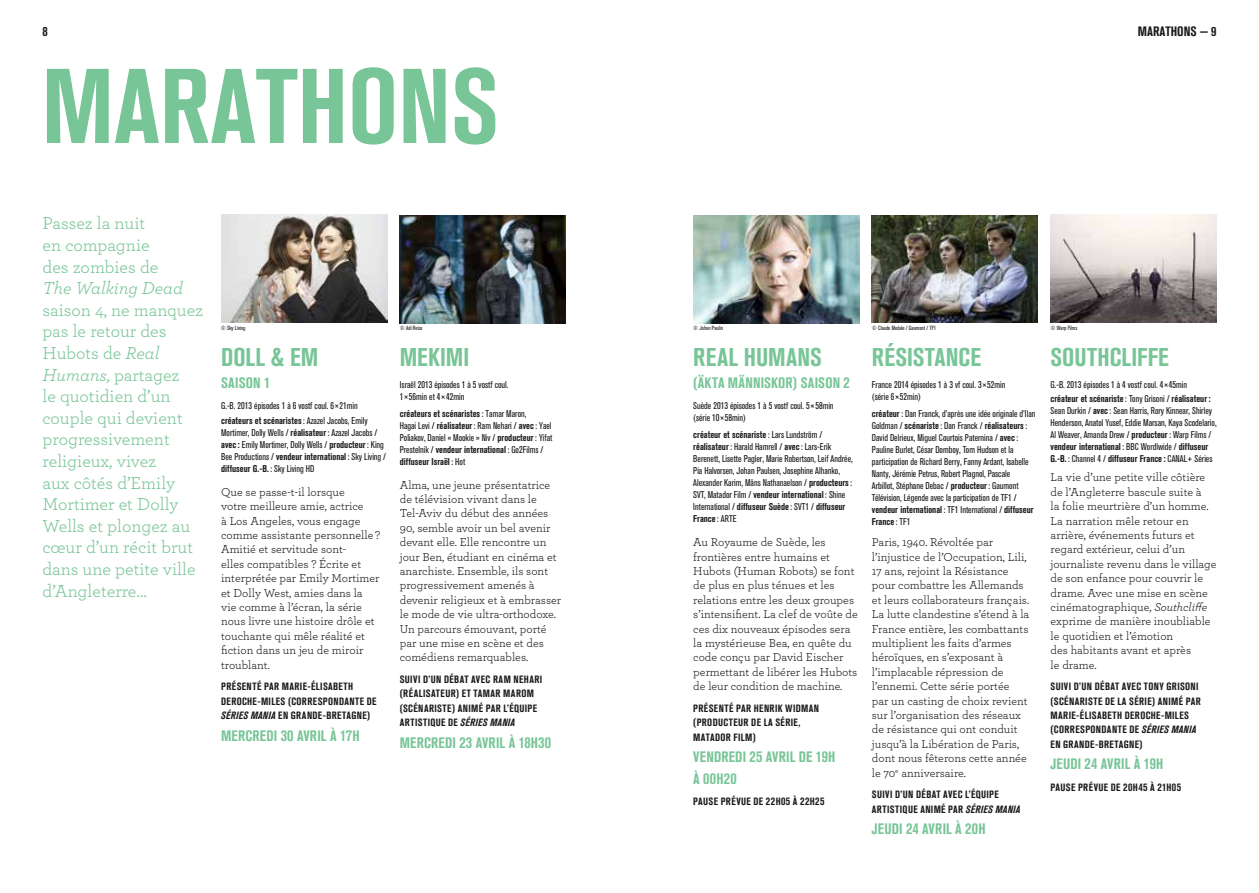
<style>
.page{position:relative;width:1259px;height:893px;background:#fff}
.page>*{position:absolute;margin:0;border:0;box-sizing:border-box;transform-origin:0 0}
.t1{font:700 condensed 105px "Akzidenz Grotesk BQ";color:#78c597}
.t2{font:700 condensed 25.5px "Akzidenz Grotesk MG";letter-spacing:.005em;color:#78c597}
.t3{font:18px/21.6px "Archer";color:#78c597}
.t4{font:italic 18px "Archer";color:#78c597}
.t5{font:700 condensed 15px/21.6px "Akzidenz Grotesk MG";letter-spacing:.015em;color:#78c597}
.t6{font:700 condensed 13.5px "Akzidenz Grotesk BQ";color:#181919}
.t7{font:12px/14.4px "Archer";color:#181919}
.t8{font:700 condensed 10.5px/14.4px "Akzidenz Grotesk MG";letter-spacing:.04em;color:#181919}
.t9{font:condensed 9.75px/12px "Akzidenz Grotesk BQ";color:#181919}
.t10{font:condensed 6px "Akzidenz Grotesk BQ";color:#181919}
.s1{font-style:italic}
.s2{font-weight:700}
.s3{font-family:"Akzidenz Grotesk BQ";font-style:italic}
</style>
<div class="page">
<img style="left:221px;top:215px;width:166px;height:108px">
<img style="left:694px;top:215px;width:165px;height:108px">
<img style="left:400px;top:215px;width:166px;height:108px">
<img style="left:1050px;top:215px;width:166px;height:108px">
<img style="left:872px;top:215px;width:165px;height:108px">
<p class="t6" style="left:43px;top:24px;width:7px">8</p>
<p class="t6" style="left:1138px;top:24px;width:80px">MARATHONS — 9</p>
<h1 class="t1" style="left:42px;top:46px;width:459px">MARATHONS</h1>
<h3 class="t3" style="left:43px;top:212px;width:117px">Passez la nuit en compagnie des zombies de</h3>
<h3 class="t4" style="left:43px;top:275px;width:142px">The Walking Dead</h3>
<p class="t3" style="left:43px;top:298px;width:162px">saison 4, ne manquez pas le retour des<br>Hubots de <span class="s1">Real<br>Humans,</span> partagez<br>le quotidien d’un couple qui devient progressivement religieux, vivez<br>aux côtés d’Emily<br>Mortimer et Dolly<br>Wells et plongez au cœur d’un récit brut dans une petite ville d’Angleterre…</p>
<p class="t10" style="left:872px;top:325px;width:66px">© Claude Medale / Gaumont / TF1</p>
<p class="t10" style="left:221px;top:325px;width:26px">© Sky Living</p>
<p class="t10" style="left:400px;top:325px;width:24px">© Adi Reiss</p>
<p class="t10" style="left:693px;top:325px;width:31px">© Johan Paulin</p>
<p class="t10" style="left:1050px;top:325px;width:28px">© Warp Films</p>
<h2 class="t2" style="left:872px;top:343px;width:110px">RÉSISTANCE</h2>
<p class="t9" style="left:872px;top:379px;width:135px">France 2014 épisodes 1 à 3 vf coul. 3×52min (série 6×52min)</p>
<p class="t9" style="left:872px;top:407px;width:165px"><span class="s2">créateur</span>: Dan Franck, d’après une idée originale d’Ilan Goldman / <span class="s2">scénariste</span>: Dan Franck / <span class="s2">réalisateurs</span>:<br>David Delrieux, Miguel Courtois Paternina / <span class="s2">avec</span>:<br>Pauline Burlet, César Domboy, Tom Hudson et la participation de Richard Berry, Fanny Ardant, Isabelle Nanty, Jérémie Petrus, Robert Plagnol, Pascale<br>Arbillot, Stéphane Debac / <span class="s2">producteur</span>: Gaumont Télévision, Légende avec la participation de TF1 / <span class="s2">vendeur international</span> : TF1 International / <span class="s2">diffuseur France</span>: TF1</p>
<p class="t7" style="left:872px;top:534px;width:159px">Paris, 1940. Révoltée par l’injustice de l’Occupation, Lili,<br>17 ans, rejoint la Résistance pour combattre les Allemands et leurs collaborateurs français.<br>La lutte clandestine s’étend à la<br>France entière, les combattants multiplient les faits d’armes héroïques, en s’exposant à l’implacable répression de l’ennemi. Cette série portée<br>par un casting de choix revient sur l’organisation des réseaux de résistance qui ont conduit jusqu’à la Libération de Paris, dont nous fêterons cette année le 70<sup>e</sup> anniversaire.</p>
<p class="t8" style="left:872px;top:787px;width:150px">SUIVI D’UN DÉBAT AVEC L’ÉQUIPE<br>ARTISTIQUE ANIMÉ PAR <span class="s3">SÉRIES MANIA</span></p>
<p class="t5" style="left:872px;top:818px;width:115px">JEUDI 24 AVRIL À 20H</p>
<h2 class="t2" style="left:221px;top:343px;width:99px">DOLL &amp; EM</h2>
<p class="t5" style="left:221px;top:372px;width:51px">SAISON 1</p>
<p class="t9" style="left:221px;top:399px;width:148px;line-height:14.4px">G.-B. 2013 épisodes 1 à 6 vostf coul. 6×21min <span class="s2">créateurs et scénaristes</span>: Azazel Jacobs, Emily</p>
<p class="t9" style="left:221px;top:427px;width:166px">Mortimer, Dolly Wells / <span class="s2">réalisateur</span>: Azazel Jacobs / <span class="s2">avec:</span> Emily Mortimer, Dolly Wells / <span class="s2">producteur</span>: King Bee Productions / <span class="s2">vendeur international</span> : Sky Living / <span class="s2">diffuseur G.-B.</span> : Sky Living HD</p>
<p class="t7" style="left:221px;top:484px;width:160px">Que se passe-t-il lorsque<br>votre meilleure amie, actrice<br>à Los Angeles, vous engage comme assistante personnelle ?<br>Amitié et servitude sont-<br>elles compatibles ? Écrite et interprétée par Emily Mortimer et Dolly West, amies dans la vie comme à l’écran, la série nous livre une histoire drôle et touchante qui mêle réalité et fiction dans un jeu de miroir troublant.</p>
<p class="t8" style="left:221px;top:679px;width:157px">PRÉSENTÉ PAR MARIE-ÉLISABETH<br>DEROCHE-MILES (CORRESPONDANTE DE<br><span class="s3">SÉRIES MANIA</span> EN GRANDE-BRETAGNE)</p>
<p class="t5" style="left:221px;top:725px;width:140px">MERCREDI 30 AVRIL À 17H</p>
<h2 class="t2" style="left:693px;top:343px;width:130px">REAL HUMANS</h2>
<p class="t5" style="left:693px;top:372px;width:158px">(ÄKTA MÄNNISKOR) SAISON 2</p>
<p class="t9" style="left:693px;top:400px;width:142px">Suède 2013 épisodes 1 à 5 vostf coul. 5×58min (série 10×58min)</p>
<p class="t9" style="left:693px;top:429px;width:161px"><span class="s2">créateur et scénariste</span>: Lars Lundström / <span class="s2">réalisateur</span>: Harald Hamrell / <span class="s2">avec</span>: Lars-Erik Berenett, Lisette Pagler, Marie Robertson, Leif Andrée, Pia Halvorsen, Johan Paulsen, Josephine Alhanko, Alexander Karim, Måns Nathanaelson / <span class="s2">producteurs</span>:<br>SVT, Matador Film / <span class="s2">vendeur international</span> : Shine International / <span class="s2">diffuseur Suède</span>: SVT1 / <span class="s2">diffuseur France</span>: ARTE</p>
<p class="t7" style="left:693px;top:534px;width:166px">Au Royaume de Suède, les frontières entre humains et<br>Hubots (Human Robots) se font de plus en plus ténues et les relations entre les deux groupes s’intensifient. La clef de voûte de ces dix nouveaux épisodes sera la mystérieuse Bea, en quête du code conçu par David Eischer permettant de libérer les Hubots de leur condition de machine.</p>
<p class="t8" style="left:693px;top:701px;width:127px">PRÉSENTÉ PAR HENRIK WIDMAN (PRODUCTEUR DE LA SÉRIE,<br>MATADOR FILM)</p>
<p class="t5" style="left:693px;top:746px;width:144px">VENDREDI 25 AVRIL DE 19H<br>À 00H20</p>
<p class="t8" style="left:693px;top:795px;width:133px">PAUSE PRÉVUE DE 22H05 À 22H25</p>
<h2 class="t2" style="left:1050px;top:343px;width:120px">SOUTHCLIFFE</h2>
<p class="t9" style="left:1050px;top:377px;width:162px;line-height:14.4px">G.-B. 2013 épisodes 1 à 4 vostf coul. 4×45min <span class="s2">créateur et scénariste</span>: Tony Grisoni / <span class="s2">réalisateur:</span></p>
<p class="t9" style="left:1050px;top:405px;width:168px">Sean Durkin / <span class="s2">avec</span>: Sean Harris, Rory Kinnear, Shirley Henderson, Anatol Yusef, Eddie Marsan, Kaya Scodelario, Al Weaver, Amanda Drew / <span class="s2">producteur</span>: Warp Films / <span class="s2">vendeur international</span> : BBC Wordlwide / <span class="s2">diffuseur G.-B.</span> : Channel 4 / <span class="s2">diffuseur France:</span> CANAL+ Séries</p>
<p class="t7" style="left:1050px;top:470px;width:167px">La vie d’une petite ville côtière de l’Angleterre bascule suite à<br>la folie meurtrière d’un homme.<br>La narration mêle retour en arrière, événements futurs et regard extérieur, celui d’un journaliste revenu dans le village de son enfance pour couvrir le drame. Avec une mise en scène cinématographique, <span class="s1">Southcliffe </span>exprime de manière inoubliable le quotidien et l’émotion<br>des habitants avant et après<br>le drame.</p>
<p class="t8" style="left:1050px;top:679px;width:152px">SUIVI D’UN DÉBAT AVEC TONY GRISONI (SCÉNARISTE DE LA SÉRIE) ANIMÉ PAR<br>MARIE-ÉLISABETH DEROCHE-MILES (CORRESPONDANTE DE <span class="s3">SÉRIES MANIA<br></span>EN GRANDE-BRETAGNE)</p>
<p class="t5" style="left:1050px;top:753px;width:114px">JEUDI 24 AVRIL À 19H</p>
<p class="t8" style="left:1050px;top:780px;width:132px">PAUSE PRÉVUE DE 20H45 À 21H05</p>
<h2 class="t2" style="left:400px;top:343px;width:71px">MEKIMI</h2>
<p class="t9" style="left:400px;top:379px;width:110px">Israël 2013 épisodes 1 à 5 vostf coul.<br>1×56min et 4×42min</p>
<p class="t9" style="left:400px;top:407px;width:154px"><span class="s2">créateurs et scénaristes</span>: Tamar Maron,<br>Hagai Levi / <span class="s2">réalisateur</span>: Ram Nehari / <span class="s2">avec</span>: Yael Poliakov, Daniel « Mookie » Niv / <span class="s2">producteur</span>: Yifat Prestelnik / <span class="s2">vendeur international</span> : Go2Films / <span class="s2">diffuseur Israël</span> : Hot</p>
<p class="t7" style="left:400px;top:477px;width:163px">Alma, une jeune présentatrice de télévision vivant dans le<br>Tel-Aviv du début des années<br>90, semble avoir un bel avenir devant elle. Elle rencontre un jour Ben, étudiant en cinéma et anarchiste. Ensemble, ils sont progressivement amenés à devenir religieux et à embrasser le mode de vie ultra-orthodoxe.<br>Un parcours émouvant, porté par une mise en scène et des comédiens remarquables.</p>
<p class="t8" style="left:400px;top:672px;width:144px">SUIVI D’UN DÉBAT AVEC RAM NEHARI (RÉALISATEUR) ET TAMAR MAROM (SCÉNARISTE) ANIMÉ PAR L’ÉQUIPE<br>ARTISTIQUE DE <span class="s3">SÉRIES MANIA</span></p>
<p class="t5" style="left:400px;top:732px;width:153px">MERCREDI 23 AVRIL À 18H30</p>
</div>
